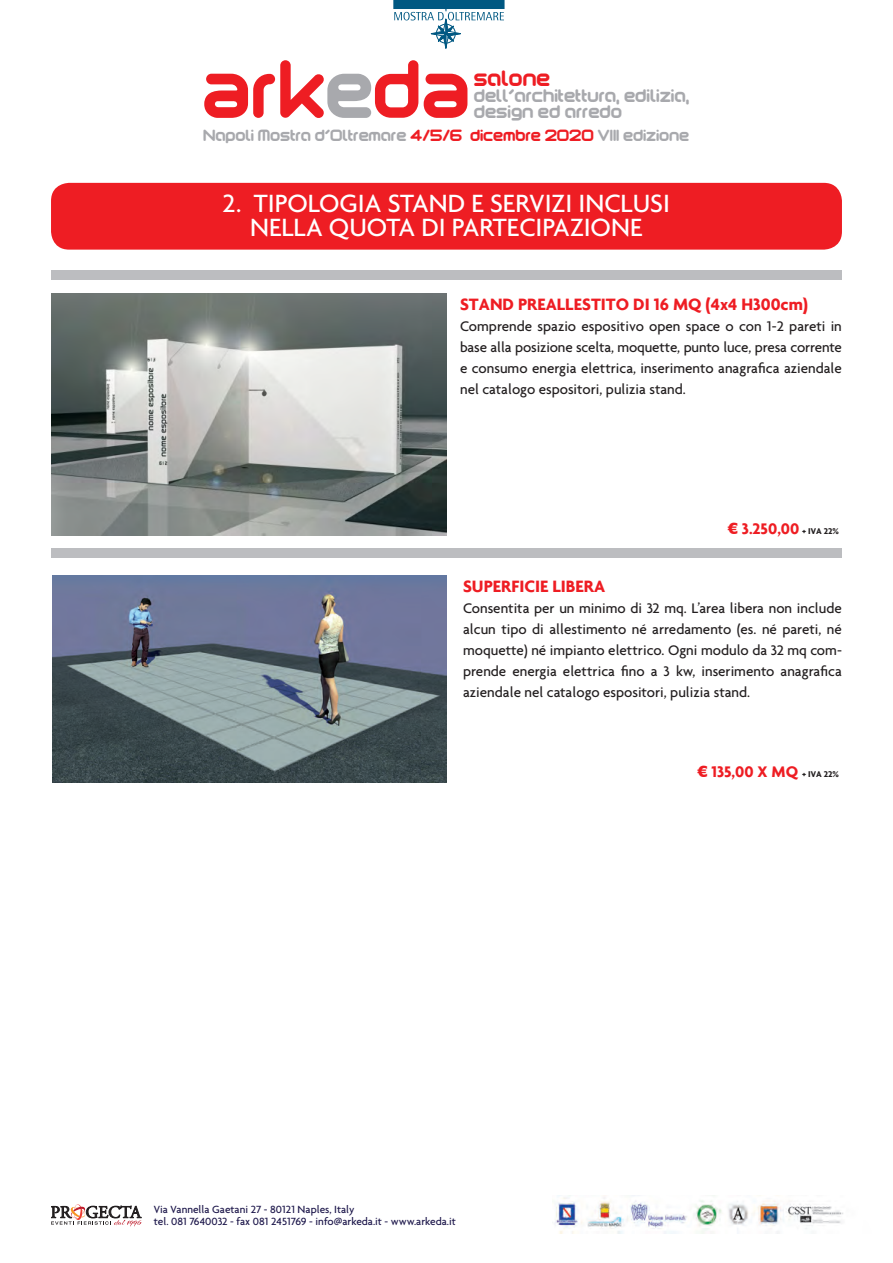
<style>
.page{position:relative;width:893px;height:1263px;background:#fff}
.page>*{position:absolute;margin:0;border:0;box-sizing:border-box;transform-origin:0 0}
.numero_e_nome_scheda{font:500 27px "Agenda";color:#fff}
.t1{font:18px "motschcc";letter-spacing:-.005em;color:#ee1d23}
.t2{font:700 17.7px "Agenda";color:#ee1d23}
.t3{font:700 16.5px "Agenda";color:#ee1d23}
.t4{font:500 15px/21px "Agenda";color:#231f20;text-align:justify}
.t5{font:14.7px/15.8px "motschcc";letter-spacing:-.005em;color:#a8a9ad}
.t6{font:13.05px "motschcc";letter-spacing:-.01em;color:#a8a9ad}
.t7{font:500 11.25px/12px "Agenda";color:#1c164a}
.s1{color:#ee1d23}
.s2{font-family:"Gill Sans"}
.s3{font-size:9px;color:#231f20}
</style>
<div class="page">
<div style="left:393px;top:0;width:112px;height:9px;background:#005882"></div>
<svg style="left:394px;top:9px;width:110px;height:39px"></svg>
<svg style="left:51px;top:1204px;width:90px;height:22px"></svg>
<svg style="left:424px;top:74px;width:43px;height:44px"></svg>
<svg style="left:204px;top:60px;width:214px;height:58px"></svg>
<img style="left:554px;top:1197px;width:289px;height:36px">
<img style="left:52px;top:576px;width:394px;height:206px">
<div style="left:51px;top:183px;width:791px;height:67px;background:#ee1d23;border-radius:18px"></div>
<div style="left:51px;top:270px;width:791px;height:9px;background:#bcbdc0"></div>
<div style="left:51px;top:549px;width:791px;height:9px;background:#bcbdc0"></div>
<img style="left:51px;top:294px;width:395px;height:241px">
<p class="t1" style="left:474px;top:70px;width:78px">salone</p>
<p class="t5" style="left:474px;top:89px;width:217px">dell’architettura, edilizia, design ed arredo</p>
<p class="t6" style="left:203px;top:129px;width:488px">Napoli Mostra d’Oltremare <span class="s1">4/5/6 dicembre 2020</span> VIII edizione</p>
<p class="numero_e_nome_scheda" style="left:223px;top:187px;width:449px">2. TIPOLOGIA STAND E SERVIZI INCLUSI</p>
<p class="numero_e_nome_scheda" style="left:250px;top:211px;width:394px">NELLA QUOTA DI PARTECIPAZIONE</p>
<p class="t2" style="left:460px;top:294px;width:349px">STAND PREALLESTITO DI 16 MQ (4x4 H300cm)</p>
<p class="t4" style="left:460px;top:316px;width:383px">Comprende spazio espositivo open space o con 1-2 pareti in base alla posizione scelta, moquette, punto luce, presa corrente e consumo energia elettrica, inserimento anagrafica aziendale nel catalogo espositori, pulizia stand.</p>
<p class="t3" style="left:728px;top:518px;width:113px"><span class="s2">€</span> 3.250,00 <span class="s3">+ IVA 22%</span></p>
<p class="t2" style="left:463px;top:576px;width:144px">SUPERFICIE LIBERA</p>
<p class="t4" style="left:463px;top:598px;width:380px">Consentita per un minimo di 32 mq. L’area libera non include alcun tipo di allestimento né arredamento (es. né pareti, né moquette) né impianto elettrico. Ogni modulo da 32 mq com&shy;prende energia elettrica fino a 3 kw, inserimento anagrafica aziendale nel catalogo espositori, pulizia stand.</p>
<p class="t7" style="left:154px;top:1203px;width:303px">Via Vannella Gaetani 27 - 80121 Naples, Italy<br>tel. 081 7640032 - fax 081 2451769 - info@arkeda.it - www.arkeda.it</p>
<p class="t3" style="left:697px;top:761px;width:143px"><span class="s2">€</span> 135,00 X MQ <span class="s3">+ IVA 22%</span></p>
</div>
